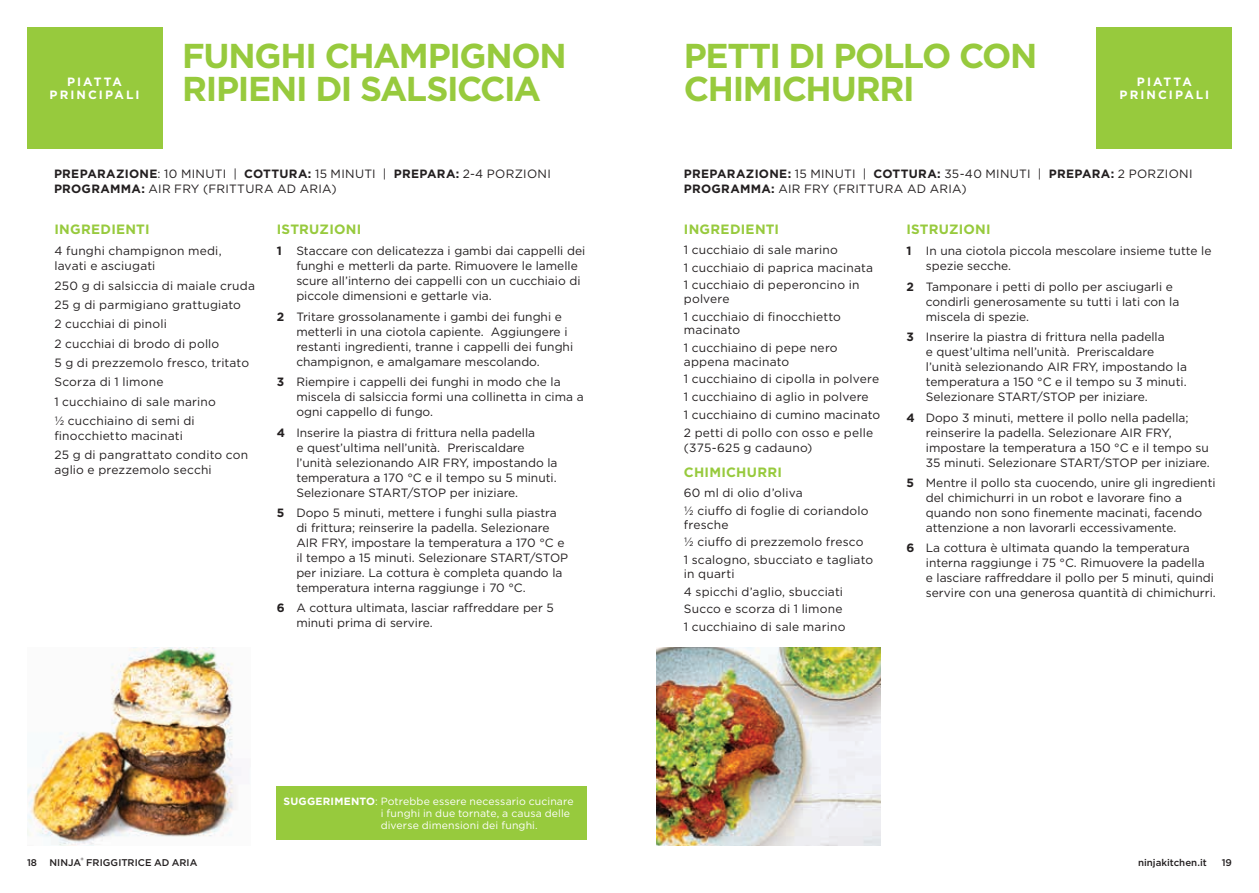
<style>
.page{position:relative;width:1259px;height:893px;background:#fff}
.page>*{position:absolute;margin:0;border:0;box-sizing:border-box;transform-origin:0 0}
.t1{font:700 34.5px/33px "Gotham";letter-spacing:-.04em;color:#97ca3d}
.t2{font:700 13.5px "Gotham";letter-spacing:.02em;color:#97ca3d}
.t3{font:12px/15px "Gotham";color:#231f20}
.t4{font:12px/15px "Gotham";letter-spacing:.025em;color:#231f20}
.t5{font:700 12px/13.5px "Gotham";letter-spacing:.17em;color:#fff;text-align:center}
.t6{font:12px "Gotham";letter-spacing:.02em;color:#231f20}
.t7{font:10.5px/12px "Gotham";letter-spacing:.01em;color:#fff}
.t8{font:500 9.75px "Gotham";color:#231f20}
.s1{font-weight:700}
</style>
<div class="page">
<img style="left:27px;top:648px;width:214px;height:197px">
<img style="left:656px;top:648px;width:224px;height:197px">
<div style="left:277px;top:786px;width:310px;height:53px;background:#97ca3d"></div>
<div style="left:1097px;top:27px;width:135px;height:121px;background:#97ca3d"></div>
<div style="left:27px;top:27px;width:135px;height:121px;background:#97ca3d"></div>
<p class="t5" style="left:50px;top:75px;width:91px">PIATTA<br>PRINCIPALI</p>
<h1 class="t1" style="left:182px;top:39px;width:386px">FUNGHI CHAMPIGNON<br>RIPIENI DI SALSICCIA</h1>
<h1 class="t1" style="left:684px;top:39px;width:355px">PETTI DI POLLO CON<br>CHIMICHURRI</h1>
<p class="t5" style="left:1119px;top:75px;width:91px">PIATTA<br>PRINCIPALI</p>
<p class="t4" style="left:54px;top:166px;width:498px"><span class="s1">PREPARAZIONE</span>: 10 MINUTI | <span class="s1">COTTURA:</span> 15 MINUTI | <span class="s1">PREPARA:</span> 2-4 PORZIONI<br><span class="s1">PROGRAMMA:</span> AIR FRY (FRITTURA AD ARIA)</p>
<p class="t4" style="left:684px;top:166px;width:510px"><span class="s1">PREPARAZIONE:</span> 15 MINUTI | <span class="s1">COTTURA:</span> 35-40 MINUTI | <span class="s1">PREPARA:</span> 2 PORZIONI<br><span class="s1">PROGRAMMA:</span> AIR FRY (FRITTURA AD ARIA)</p>
<p class="t2" style="left:54px;top:220px;width:97px">INGREDIENTI</p>
<p class="t3" style="left:54px;top:243px;width:169px">4 funghi champignon medi, lavati e asciugati</p>
<p class="t3" style="left:54px;top:275px;width:202px;line-height:19.4px">250 g di salsiccia di maiale cruda<br>25 g di parmigiano grattugiato<br>2 cucchiai di pinoli<br>2 cucchiai di brodo di pollo<br>5 g di prezzemolo fresco, tritato<br>Scorza di 1 limone<br>1 cucchiaino di sale marino<br>½ cucchiaino di semi di</p>
<p class="t3" style="left:54px;top:426px;width:195px;line-height:19.4px">finocchietto macinati<br>25 g di pangrattato condito con</p>
<p class="t3" style="left:54px;top:462px;width:159px">aglio e prezzemolo secchi</p>
<p class="t2" style="left:277px;top:220px;width:86px">ISTRUZIONI</p>
<p class="t3" style="left:296px;top:243px;width:290px;text-indent:-20px"><span class="s1">1</span> Staccare con delicatezza i gambi dai cappelli dei funghi e metterli da parte. Rimuovere le lamelle scure all’interno dei cappelli con un cucchiaio di piccole dimensioni e gettarle via.</p>
<p class="t3" style="left:296px;top:309px;width:278px;text-indent:-20px"><span class="s1">2</span> Tritare grossolanamente i gambi dei funghi e metterli in una ciotola capiente. Aggiungere i restanti ingredienti, tranne i cappelli dei funghi champignon, e amalgamare mescolando.</p>
<p class="t3" style="left:296px;top:374px;width:289px;text-indent:-20px"><span class="s1">3</span> Riempire i cappelli dei funghi in modo che la miscela di salsiccia formi una collinetta in cima a ogni cappello di fungo.</p>
<p class="t3" style="left:296px;top:425px;width:263px;text-indent:-20px"><span class="s1">4</span> Inserire la piastra di frittura nella padella<br>e quest’ultima nell’unità. Preriscaldare l’unità selezionando AIR FRY, impostando la temperatura a 170 °C e il tempo su 5 minuti.<br>Selezionare START/STOP per iniziare.</p>
<p class="t3" style="left:296px;top:505px;width:273px;text-indent:-20px"><span class="s1">5</span> Dopo 5 minuti, mettere i funghi sulla piastra di frittura; reinserire la padella. Selezionare AIR FRY, impostare la temperatura a 170 °C e il tempo a 15 minuti. Selezionare START/STOP per iniziare. La cottura è completa quando la temperatura interna raggiunge i 70 °C.</p>
<p class="t3" style="left:296px;top:600px;width:259px;text-indent:-20px"><span class="s1">6</span> A cottura ultimata, lasciar raffreddare per 5 minuti prima di servire.</p>
<p class="t7" style="left:381px;top:795px;width:194px;text-indent:-97px"><span class="s1">SUGGERIMENTO</span>: Potrebbe essere necessario cucinare i funghi in due tornate, a causa delle diverse dimensioni dei funghi.</p>
<p class="t2" style="left:684px;top:220px;width:97px">INGREDIENTI</p>
<p class="t3" style="left:684px;top:240px;width:191px;line-height:17.9px">1 cucchiaio di sale marino<br>1 cucchiaio di paprica macinata<br>1 cucchiaio di peperoncino in</p>
<p class="t3" style="left:684px;top:290px;width:159px;line-height:17.9px">polvere<br>1 cucchiaio di finocchietto</p>
<p class="t3" style="left:684px;top:321px;width:155px;line-height:17.9px">macinato<br>1 cucchiaino di pepe nero</p>
<p class="t3" style="left:684px;top:352px;width:198px;line-height:17.9px">appena macinato<br>1 cucchiaino di cipolla in polvere<br>1 cucchiaino di aglio in polvere<br>1 cucchiaino di cumino macinato<br>2 petti di pollo con osso e pelle</p>
<p class="t6" style="left:684px;top:440px;width:130px">(375-625 g cadauno)</p>
<p class="t2" style="left:684px;top:463px;width:100px">CHIMICHURRI</p>
<p class="t3" style="left:684px;top:484px;width:186px;line-height:17.9px">60 ml di olio d’oliva<br>½ ciuffo di foglie di coriandolo</p>
<p class="t3" style="left:684px;top:515px;width:191px;line-height:17.9px">fresche<br>½ ciuffo di prezzemolo fresco<br>1 scalogno, sbucciato e tagliato</p>
<p class="t3" style="left:684px;top:564px;width:163px;line-height:17.9px">in quarti<br>4 spicchi d’aglio, sbucciati<br>Succo e scorza di 1 limone<br>1 cucchiaino di sale marino</p>
<p class="t2" style="left:906px;top:220px;width:86px">ISTRUZIONI</p>
<p class="t3" style="left:926px;top:243px;width:287px;text-indent:-20px"><span class="s1">1</span> In una ciotola piccola mescolare insieme tutte le spezie secche.</p>
<p class="t3" style="left:926px;top:279px;width:255px;text-indent:-20px"><span class="s1">2</span> Tamponare i petti di pollo per asciugarli e condirli generosamente su tutti i lati con la miscela di spezie.</p>
<p class="t3" style="left:926px;top:329px;width:263px;text-indent:-20px"><span class="s1">3</span> Inserire la piastra di frittura nella padella<br>e quest’ultima nell’unità. Preriscaldare l’unità selezionando AIR FRY, impostando la temperatura a 150 °C e il tempo su 3 minuti.<br>Selezionare START/STOP per iniziare.</p>
<p class="t3" style="left:926px;top:410px;width:285px;text-indent:-20px"><span class="s1">4</span> Dopo 3 minuti, mettere il pollo nella padella; reinserire la padella. Selezionare AIR FRY, impostare la temperatura a 150 °C e il tempo su 35 minuti. Selezionare START/STOP per iniziare.</p>
<p class="t3" style="left:926px;top:475px;width:291px;text-indent:-20px"><span class="s1">5</span> Mentre il pollo sta cuocendo, unire gli ingredienti del chimichurri in un robot e lavorare fino a quando non sono finemente macinati, facendo attenzione a non lavorarli eccessivamente.</p>
<p class="t3" style="left:926px;top:540px;width:291px;text-indent:-20px"><span class="s1">6</span> La cottura è ultimata quando la temperatura interna raggiunge i 75 °C. Rimuovere la padella<br>e lasciare raffreddare il pollo per 5 minuti, quindi servire con una generosa quantità di chimichurri.</p>
<p class="t8" style="left:27px;top:856px;width:12px">18</p>
<p class="t8" style="left:50px;top:856px;width:149px">NINJA<sup>®</sup> FRIGGITRICE AD ARIA</p>
<p class="t8" style="left:1138px;top:856px;width:70px">ninjakitchen.it</p>
<p class="t8" style="left:1221px;top:856px;width:12px">19</p>
</div>
